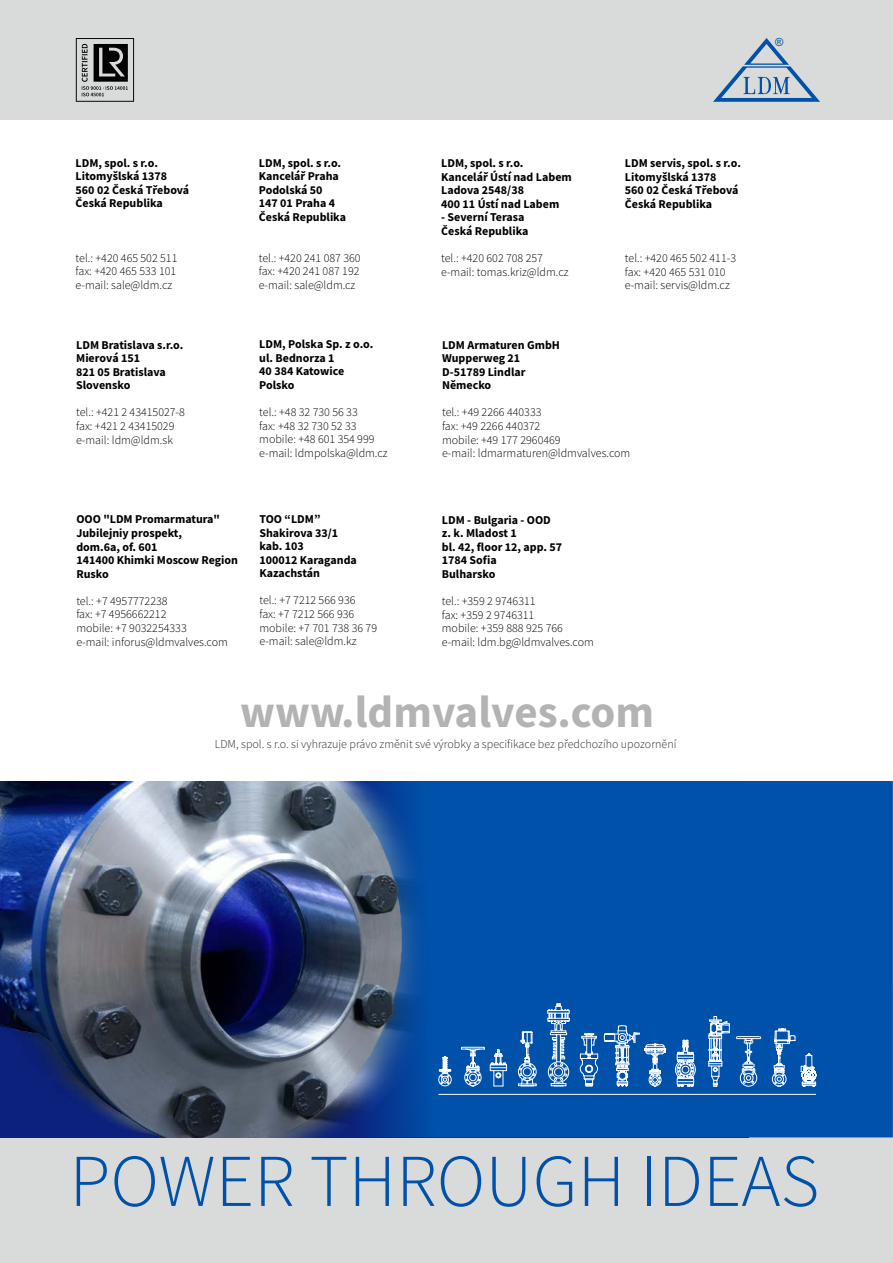
<style>
.page{position:relative;width:893px;height:1263px;background:#fff}
.page>*{position:absolute;margin:0;border:0;box-sizing:border-box;transform-origin:0 0}
.t1{font:300 74.55px "Source Sans Pro";color:#0051aa}
.t2{font:700 45px "Source Sans Pro";color:#b3b3b3}
.t3{font:300 12px/13.6px "Source Sans Pro";color:#000}
.t4{font:700 12px/13.6px "Source Sans Pro";color:#000}
.t5{font:300 12px "Source Sans Pro";color:#2b2a29}
.t6{font:11.25px "Arial";color:#0051aa}
</style>
<div class="page">
<div style="left:0;top:986px;width:893px;height:277px;background:#d9dada"></div>
<div style="left:401px;top:781px;width:492px;height:356px;background:#0051aa"></div>
<img style="left:0;top:781px;width:401px;height:356px">
<hr style="left:439px;top:1094px;width:377px;height:1px;background:#fefefe">
<div style="left:439px;top:1073px;width:12px;height:13px;border:1px solid #fefefe;border-radius:50%"></div>
<svg style="left:438px;top:1056px;width:13px;height:28px"></svg>
<svg style="left:460px;top:1047px;width:47px;height:42px;background:#407cbf"></svg>
<svg style="left:518px;top:1031px;width:19px;height:56px"></svg>
<svg style="left:547px;top:1003px;width:23px;height:84px;background:#598dc7"></svg>
<svg style="left:580px;top:1033px;width:18px;height:54px"></svg>
<svg style="left:604px;top:1025px;width:63px;height:62px;background:#3c79bd"></svg>
<svg style="left:675px;top:1040px;width:21px;height:47px"></svg>
<svg style="left:708px;top:1016px;width:22px;height:71px;background:#598dc7"></svg>
<svg style="left:736px;top:1036px;width:25px;height:53px"></svg>
<svg style="left:769px;top:1028px;width:47px;height:59px;background:#3d7abe"></svg>
<div style="left:0;top:0;width:893px;height:119px;background:#d9dada"></div>
<svg style="left:713px;top:38px;width:107px;height:64px"></svg>
<svg style="left:76px;top:38px;width:58px;height:64px"></svg>
<p class="t6" style="left:775px;top:38px;width:10px">®</p>
<p class="t4" style="left:76px;top:157px;width:115px">LDM, spol. s r.o.<br>Litomyšlská 1378<br>560 02 Česká Třebová<br>Česká Republika</p>
<p class="t3" style="left:76px;top:252px;width:103px;text-align:justify">tel.: +420 465 502 511 fax: +420 465 533 101 e-mail: sale@ldm.cz</p>
<p class="t4" style="left:76px;top:339px;width:109px">LDM Bratislava s.r.o.<br>Mierová 151<br>821 05 Bratislava<br>Slovensko</p>
<p class="t3" style="left:76px;top:407px;width:110px">tel.: +421 2 43415027-8 fax: +421 2 43415029 e-mail: ldm@ldm.sk</p>
<p class="t4" style="left:259px;top:157px;width:89px">LDM, spol. s r.o.<br>Kancelář Praha<br>Podolská 50<br>147 01 Praha 4<br>Česká Republika</p>
<p class="t3" style="left:259px;top:252px;width:103px;text-align:justify">tel.: +420 241 087 360 fax: +420 241 087 192 e-mail: sale@ldm.cz</p>
<p class="t4" style="left:259px;top:338px;width:115px">LDM, Polska Sp. z o.o. ul. Bednorza 1<br>40 384 Katowice<br>Polsko</p>
<p class="t3" style="left:259px;top:406px;width:130px">tel.: +48 32 730 56 33<br>fax: +48 32 730 52 33 mobile: +48 601 354 999 e-mail: ldmpolska@ldm.cz</p>
<p class="t4" style="left:76px;top:513px;width:163px">OOO "LDM Promarmatura"<br>Jubilejniy prospekt,<br>dom.6a, of. 601<br>141400 Khimki Moscow Region<br>Rusko</p>
<p class="t3" style="left:76px;top:595px;width:153px">tel.: +7 4957772238<br>fax: +7 4956662212<br>mobile: +7 9032254333<br>e-mail: inforus@ldmvalves.com</p>
<p class="t4" style="left:259px;top:513px;width:99px">TOO “LDM”<br>Shakirova 33/1 kab. 103<br>100012 Karaganda<br>Kazachstán</p>
<p class="t3" style="left:259px;top:595px;width:119px">tel.: +7 7212 566 936<br>fax: +7 7212 566 936 mobile: +7 701 738 36 79 e-mail: sale@ldm.kz</p>
<p class="t4" style="left:441px;top:157px;width:132px">LDM, spol. s r.o.<br>Kancelář Ústí nad Labem<br>Ladova 2548/38<br>400 11 Ústí nad Labem</p>
<p class="t4" style="left:441px;top:212px;width:89px">- Severní Terasa<br>Česká Republika</p>
<p class="t3" style="left:441px;top:252px;width:129px">tel.: +420 602 708 257 e-mail: tomas.kriz@ldm.cz</p>
<p class="t4" style="left:625px;top:157px;width:118px">LDM servis, spol. s r.o.<br>Litomyšlská 1378<br>560 02 Česká Třebová<br>Česká Republika</p>
<p class="t3" style="left:625px;top:252px;width:113px">tel.: +420 465 502 411-3 fax: +420 465 531 010 e-mail: servis@ldm.cz</p>
<p class="t4" style="left:442px;top:339px;width:119px">LDM Armaturen GmbH<br>Wupperweg 21<br>D-51789 Lindlar<br>Německo</p>
<p class="t3" style="left:442px;top:407px;width:190px">tel.: +49 2266 440333<br>fax: +49 2266 440372<br>mobile: +49 177 2960469<br>e-mail: ldmarmaturen@ldmvalves.com</p>
<p class="t4" style="left:442px;top:514px;width:122px">LDM - Bulgaria - OOD z. k. Mladost 1<br>bl. 42, floor 12, app. 57<br>1784 Sofia<br>Bulharsko</p>
<p class="t3" style="left:442px;top:595px;width:154px">tel.: +359 2 9746311<br>fax: +359 2 9746311<br>mobile: +359 888 925 766 e-mail: ldm.bg@ldmvalves.com</p>
<h2 class="t2" style="left:240px;top:693px;width:415px">www.ldmvalves.com</h2>
<p class="t5" style="left:215px;top:739px;width:463px">LDM, spol. s r.o. si vyhrazuje právo změnit své výrobky a specifikace bez předchozího upozornění</p>
<h1 class="t1" style="left:69px;top:1150px;width:751px">POWER THROUGH IDEAS</h1>
</div>
